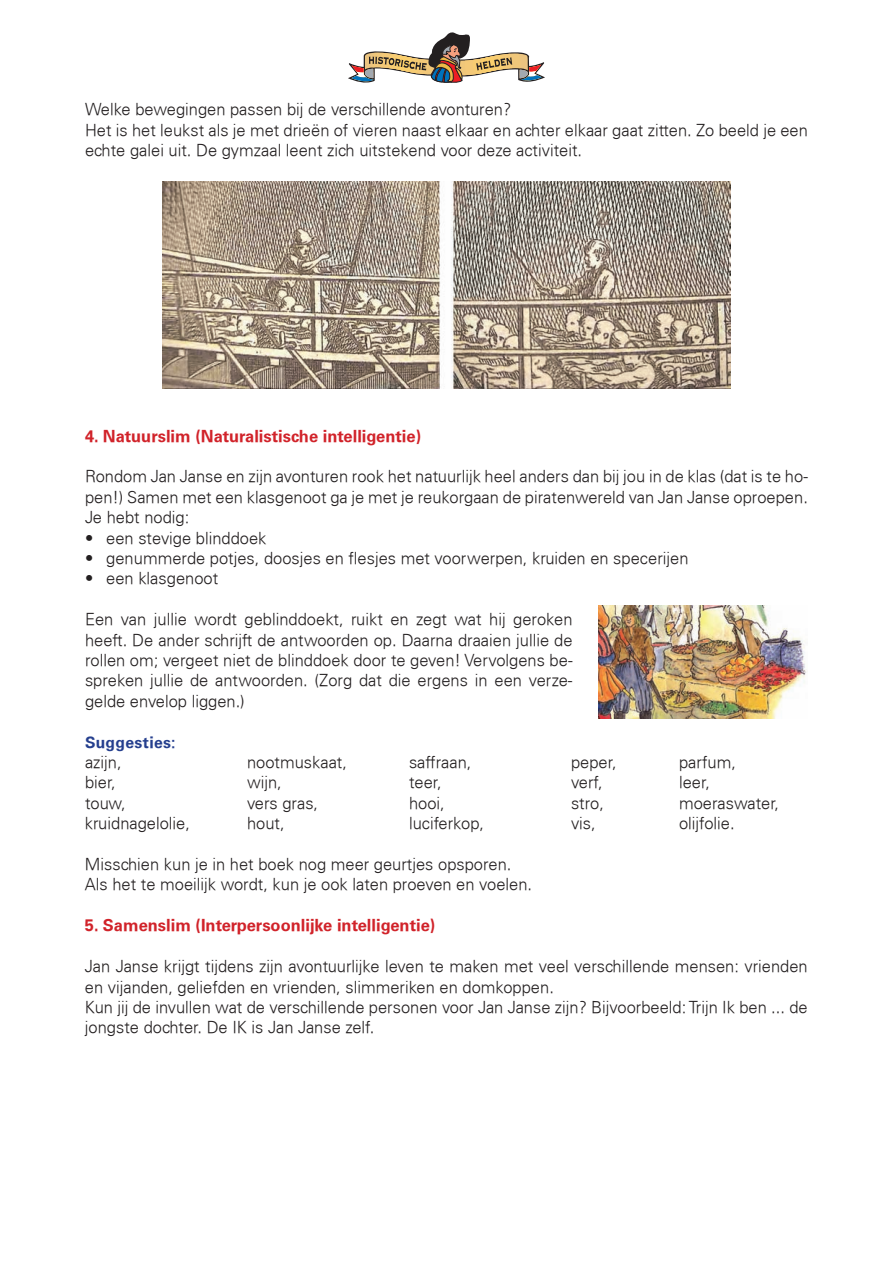
<style>
.page{position:relative;width:893px;height:1263px;background:#fff}
.page>*{position:absolute;margin:0;border:0;box-sizing:border-box;transform-origin:0 0}
.t1{font:300 16.5px/20.4px "Univers";color:#231f20}
.t2{font:700 16.5px "Univers";color:#d1232a}
.t3{font:700 15.75px "Univers";letter-spacing:.02em;color:#253f8e}
</style>
<div class="page">
<svg style="left:348px;top:32px;width:197px;height:51px"></svg>
<img style="left:163px;top:181px;width:567px;height:207px">
<img style="left:598px;top:606px;width:208px;height:112px">
<p class="t1" style="left:85px;top:99px;width:724px">Welke bewegingen passen bij de verschillende avonturen?<br>Het is het leukst als je met drieën of vieren naast elkaar en achter elkaar gaat zitten. Zo beeld je een echte galei uit. De gymzaal leent zich uitstekend voor deze activiteit.</p>
<p class="t2" style="left:85px;top:426px;width:338px">4. Natuurslim (Naturalistische intelligentie)</p>
<p class="t1" style="left:85px;top:466px;width:724px;text-align:justify">Rondom Jan Janse en zijn avonturen rook het natuurlijk heel anders dan bij jou in de klas (dat is te ho&shy;pen!) Samen met een klasgenoot ga je met je reukorgaan de piratenwereld van Jan Janse oproepen.<br>Je hebt nodig:</p>
<p class="t1" style="left:85px;top:528px;width:183px">• een stevige blinddoek</p>
<p class="t1" style="left:85px;top:548px;width:605px">• genummerde potjes, doosjes en flesjes met voorwerpen, kruiden en specerijen</p>
<p class="t1" style="left:85px;top:568px;width:135px">• een klasgenoot</p>
<p class="t1" style="left:85px;top:609px;width:489px;text-align:justify">Een van jullie wordt geblinddoekt, ruikt en zegt wat hij geroken heeft. De ander schrijft de antwoorden op. Daarna draaien jullie de rollen om; vergeet niet de blinddoek door te geven! Vervolgens be&shy;spreken jullie de antwoorden. (Zorg dat die ergens in een verze&shy;gelde envelop liggen.)</p>
<p class="t3" style="left:85px;top:733px;width:92px">Suggesties:</p>
<p class="t1" style="left:85px;top:752px;width:38px">azijn,</p>
<p class="t1" style="left:247px;top:752px;width:101px">nootmuskaat,</p>
<p class="t1" style="left:409px;top:752px;width:64px">saffraan,</p>
<p class="t1" style="left:571px;top:752px;width:47px">peper,</p>
<p class="t1" style="left:679px;top:752px;width:58px">parfum,</p>
<p class="t1" style="left:85px;top:772px;width:32px">bier,</p>
<p class="t1" style="left:247px;top:772px;width:36px">wijn,</p>
<p class="t1" style="left:409px;top:772px;width:34px">teer,</p>
<p class="t1" style="left:571px;top:772px;width:33px">verf,</p>
<p class="t1" style="left:679px;top:772px;width:32px">leer,</p>
<p class="t1" style="left:85px;top:793px;width:42px">touw,</p>
<p class="t1" style="left:247px;top:793px;width:73px">vers gras,</p>
<p class="t1" style="left:409px;top:793px;width:37px">hooi,</p>
<p class="t1" style="left:571px;top:793px;width:34px">stro,</p>
<p class="t1" style="left:679px;top:793px;width:102px">moeraswater,</p>
<p class="t1" style="left:85px;top:813px;width:107px">kruidnagelolie,</p>
<p class="t1" style="left:247px;top:813px;width:39px">hout,</p>
<p class="t1" style="left:409px;top:813px;width:77px">luciferkop,</p>
<p class="t1" style="left:571px;top:813px;width:26px">vis,</p>
<p class="t1" style="left:679px;top:813px;width:57px">olijfolie.</p>
<p class="t1" style="left:85px;top:854px;width:449px">Misschien kun je in het boek nog meer geurtjes opsporen.<br>Als het te moeilijk wordt, kun je ook laten proeven en voelen.</p>
<p class="t2" style="left:85px;top:916px;width:352px">5. Samenslim (Interpersoonlijke intelligentie)</p>
<p class="t1" style="left:85px;top:956px;width:724px">Jan Janse krijgt tijdens zijn avontuurlijke leven te maken met veel verschillende mensen: vrienden en vijanden, geliefden en vrienden, slimmeriken en domkoppen.<br>Kun jij de invullen wat de verschillende personen voor Jan Janse zijn? Bijvoorbeeld: Trijn Ik ben ... de jongste dochter. De IK is Jan Janse zelf.</p>
</div>
